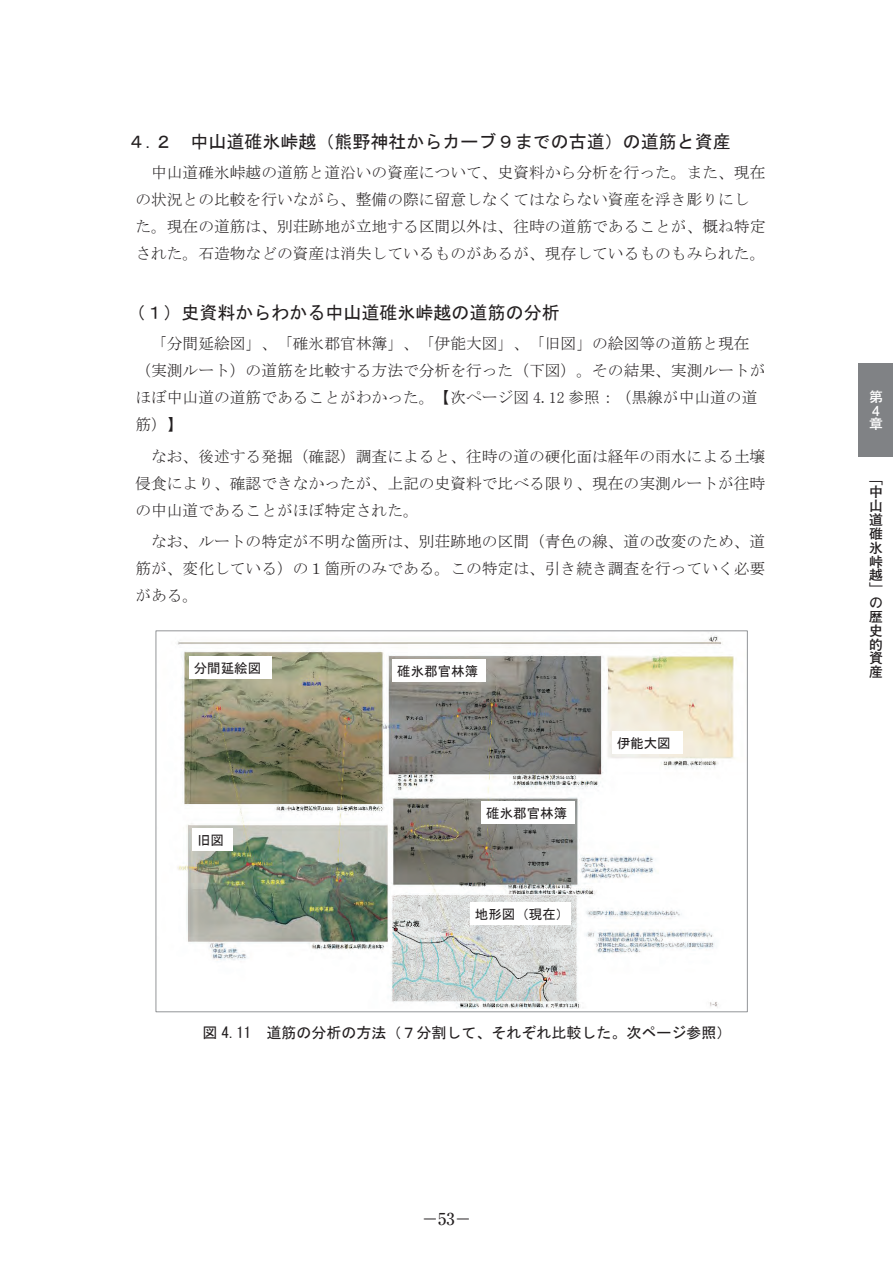
<style>
.page{position:relative;width:893px;height:1263px;background:#fff}
.page>*{position:absolute;margin:0;border:0;box-sizing:border-box;transform-origin:0 0}
.t1{font:18px "MS Gothic";color:#231f20}
.t2{font:700 16.5px "Futo Min A101 Pr 5";color:#231f20}
.t3{font:15.75px/27px "MS Mincho";color:#231f20}
.t4{font:15px "MS Gothic";color:#231f20}
.t5{font:700 13.8px/13.8px "Futo Go B101 Pr 6";color:#231f20;text-align:justify}
.t6{font:700 13.8px/13.8px "Futo Go B101 Pr 6";color:#fff}
.t7{font:13.5px "MS Gothic";color:#231f20}
.s1{font-family:"Ryumin Pr 6 N";font-weight:500}
</style>
<div class="page">
<img style="left:177px;top:635px;width:557px;height:374px">
<div style="left:189px;top:656px;width:82px;height:22px;background:#fff"></div>
<div style="left:393px;top:659px;width:93px;height:23px;background:#fff"></div>
<div style="left:192px;top:828px;width:41px;height:22px;background:#fff"></div>
<div style="left:612px;top:731px;width:71px;height:23px;background:#fff"></div>
<div style="left:470px;top:902px;width:100px;height:23px;background:#fff"></div>
<div style="left:482px;top:801px;width:93px;height:23px;background:#fff"></div>
<div style="left:859px;top:364px;width:34px;height:93px;background:#808285"></div>
<p class="t1" style="left:128px;top:132px;width:605px">４.２ 中山道碓氷峠越（熊野神社からカーブ９までの古道）の道筋と資産</p>
<p class="t3" style="left:135px;top:159px;width:631px;text-indent:16px">中山道碓氷峠越の道筋と道沿いの資産について、史資料から分析を行った。また、現在の状況との比較を行いながら、整備の際に留意しなくてはならない資産を浮き彫りにした。現在の道筋は、別荘跡地が立地する区間以外は、往時の道筋であることが、概ね特定された。石造物などの資産は消失しているものがあるが、現存しているものもみられた。</p>
<p class="t1" style="left:128px;top:303px;width:434px">（１）史資料からわかる中山道碓氷峠越の道筋の分析</p>
<p class="t3" style="left:135px;top:330px;width:632px;text-indent:16px">「分間延絵図」、「碓氷郡官林簿」、「伊能大図」、「旧図」の絵図等の道筋と現在（実測ルート）の道筋を比較する方法で分析を行った（下図）。その結果、実測ルートがほぼ中山道の道筋であることがわかった。【次ページ図 4.12 参照：（黒線が中山道の道筋）】</p>
<p class="t3" style="left:135px;top:443px;width:632px;text-align:justify;text-indent:16px">なお、後述する発掘（確認）調査によると、往時の道の硬化面は経年の雨水による土壌侵食により、確認できなかったが、上記の史資料で比べる限り、現在の実測ルートが往時の中山道であることがほぼ特定された。</p>
<p class="t3" style="left:135px;top:528px;width:632px;text-align:justify;text-indent:16px">なお、ルートの特定が不明な箇所は、別荘跡地の区間（青色の線、道の改変のため、道筋が、変化している）の１箇所のみである。この特定は、引き続き調査を行っていく必要がある。</p>
<p class="t7" style="left:194px;top:661px;width:69px">分間延絵図</p>
<p class="t7" style="left:397px;top:664px;width:82px">碓氷郡官林簿</p>
<p class="t7" style="left:197px;top:833px;width:28px">旧図</p>
<p class="t7" style="left:486px;top:806px;width:82px">碓氷郡官林簿</p>
<p class="t7" style="left:475px;top:907px;width:96px">地形図（現在）</p>
<p class="t7" style="left:617px;top:736px;width:55px">伊能大図</p>
<p class="t4" style="left:203px;top:1025px;width:530px">図 4.11 道筋の分析の方法（７分割して、それぞれ比較した。次ページ参照）</p>
<p class="t3" style="left:431px;top:1197px;width:33px">-52-</p>
<p class="t2" style="left:422px;top:1205px;width:51px">−<span class="s1">53</span>−</p>
<p class="t6" style="left:869px;top:389px;width:15px">第<br>4章</p>
<p class="t5" style="left:869px;top:471px;width:15px">「中山道碓氷峠越」の歴史的資産</p>
</div>
